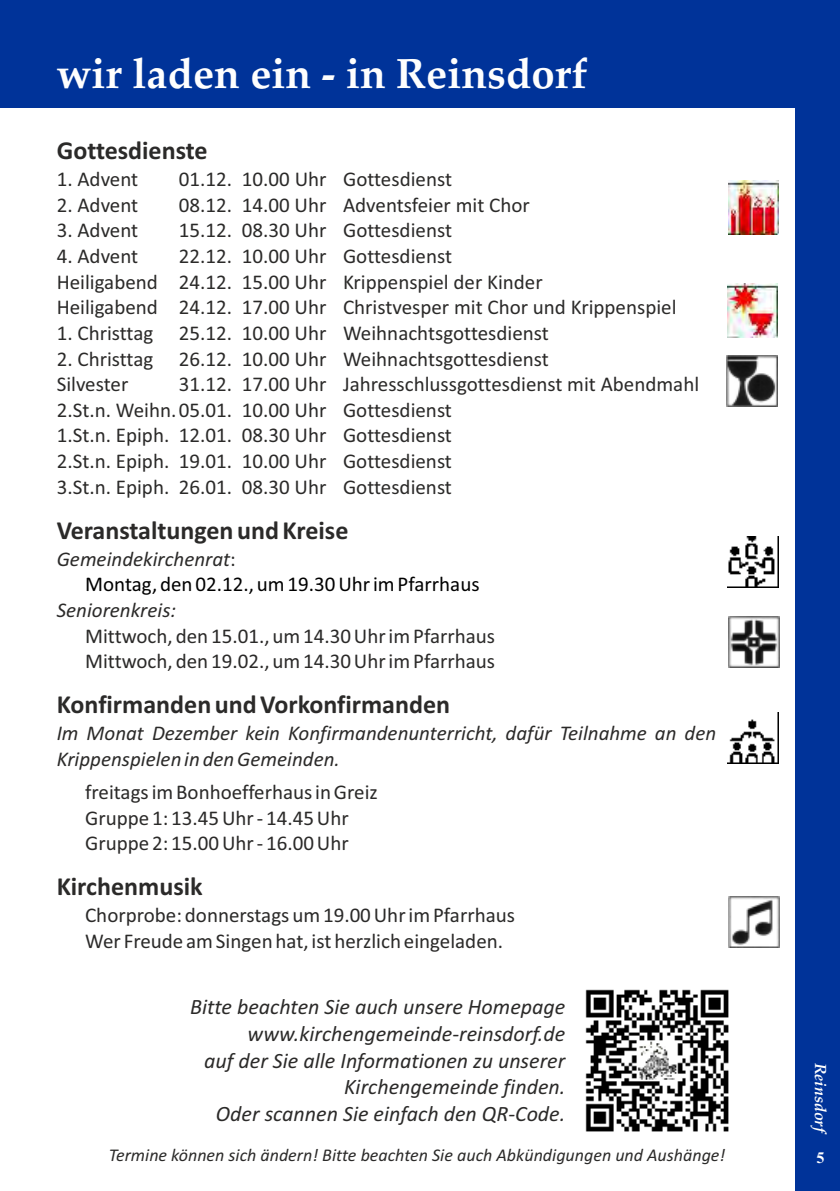
<style>
.page{position:relative;width:840px;height:1191px;background:#fff}
.page>*{position:absolute;margin:0;border:0;box-sizing:border-box;transform-origin:0 0}
.t1{font:700 42px "Palatino Linotype";color:#fefefe}
.t2{font:700 26px "Calibri";color:#2b2a29}
.t3{font:italic 22px/26.8px "Calibri";color:#2b2a29;text-align:right}
.t4{font:21px/25.6px "Calibri";color:#2b2a29}
.t5{font:italic 21px/25.6px "Calibri";color:#2b2a29}
.t6{font:21px/25.6px "Calibri";color:#000}
.t7{font:italic 18px "Calibri";color:#2b2a29}
.t8{font:italic 700 16px "Palatino Linotype";color:#fefefe}
.t9{font:700 16px "Times New Roman";color:#fff}
.s1{font-style:italic;color:#2b2a29}
.s2{color:#2b2a29}
</style>
<div class="page">
<div style="left:794px;top:0;width:45px;height:1191px;background:#039"></div>
<div style="left:0;top:0;width:839px;height:108px;background:#039"></div>
<img style="left:585px;top:989px;width:144px;height:143px">
<img style="left:728px;top:896px;width:51px;height:51px">
<img style="left:728px;top:616px;width:50px;height:51px">
<img style="left:727px;top:713px;width:51px;height:51px">
<img style="left:727px;top:536px;width:51px;height:51px">
<img style="left:728px;top:181px;width:50px;height:54px">
<img style="left:727px;top:283px;width:50px;height:54px">
<img style="left:726px;top:355px;width:51px;height:51px">
<h1 class="t1" style="left:56px;top:57px;width:532px">wir laden ein - in Reinsdorf</h1>
<p class="t2" style="left:57px;top:139px;width:152px">Gottesdienste</p>
<p class="t4" style="left:57px;top:168px;width:83px">1. Advent</p>
<p class="t4" style="left:179px;top:168px;width:274px">01.12. 10.00 Uhr Gottesdienst</p>
<p class="t4" style="left:57px;top:194px;width:83px">2. Advent</p>
<p class="t4" style="left:179px;top:194px;width:352px">08.12. 14.00 Uhr Adventsfeier mit Chor</p>
<p class="t4" style="left:57px;top:219px;width:83px">3. Advent</p>
<p class="t4" style="left:179px;top:219px;width:274px">15.12. 08.30 Uhr Gottesdienst</p>
<p class="t4" style="left:57px;top:245px;width:83px">4. Advent</p>
<p class="t4" style="left:57px;top:245px;width:621px;text-indent:122px">22.12. 10.00 Uhr Gottesdienst<br>Heiligabend 24.12. 15.00 Uhr Krippenspiel der Kinder<br>Heiligabend 24.12. 17.00 Uhr Christvesper mit Chor und Krippenspiel</p>
<p class="t4" style="left:57px;top:322px;width:493px">1. Christtag 25.12. 10.00 Uhr Weihnachtsgottesdienst</p>
<p class="t4" style="left:57px;top:347px;width:493px">2. Christtag 26.12. 10.00 Uhr Weihnachtsgottesdienst<br>Silvester</p>
<p class="t4" style="left:57px;top:373px;width:643px;text-indent:122px">31.12. 17.00 Uhr Jahresschlussgottesdienst mit Abendmahl 2.St.n. Weihn.05.01. 10.00 Uhr Gottesdienst<br>1.St.n. Epiph. 12.01. 08.30 Uhr Gottesdienst<br>2.St.n. Epiph. 19.01. 10.00 Uhr Gottesdienst<br>3.St.n. Epiph. 26.01. 08.30 Uhr Gottesdienst</p>
<p class="t2" style="left:57px;top:519px;width:293px">Veranstaltungen und Kreise</p>
<p class="t6" style="left:85px;top:548px;width:396px;text-indent:-28px"><span class="s1">Gemeindekirchenrat</span><span class="s2">:<br></span>Montag, den 02.12., um 19.30 Uhr im Pfarrhaus</p>
<p class="t5" style="left:57px;top:599px;width:121px">Seniorenkreis:</p>
<p class="t4" style="left:85px;top:624px;width:411px">Mittwoch, den 15.01., um 14.30 Uhr im Pfarrhaus<br>Mittwoch, den 19.02., um 14.30 Uhr im Pfarrhaus</p>
<p class="t2" style="left:57px;top:694px;width:395px">Konfirmanden und Vorkonfirmanden</p>
<p class="t5" style="left:57px;top:722px;width:660px">Im Monat Dezember kein Konfirmandenunterricht, dafür Teilnahme an den<br>Krippenspielen in den Gemeinden.</p>
<p class="t4" style="left:85px;top:781px;width:294px">freitags im Bonhoefferhaus in Greiz<br>Gruppe 1: 13.45 Uhr - 14.45 Uhr<br>Gruppe 2: 15.00 Uhr - 16.00 Uhr</p>
<p class="t2" style="left:57px;top:876px;width:147px">Kirchenmusik</p>
<p class="t4" style="left:85px;top:904px;width:431px">Chorprobe: donnerstags um 19.00 Uhr im Pfarrhaus<br>Wer Freude am Singen hat, ist herzlich eingeladen.</p>
<p class="t3" style="left:190px;top:995px;width:376px">Bitte beachten Sie auch unsere Homepage www.kirchengemeinde-reinsdorf.de<br>auf der Sie alle Informationen zu unserer Kirchengemeinde finden.<br>Oder scannen Sie einfach den QR-Code.</p>
<p class="t8" style="left:826px;top:1062px;width:71px;rotate:90deg">Reinsdorf</p>
<p class="t7" style="left:109px;top:1147px;width:617px">Termine können sich ändern! Bitte beachten Sie auch Abkündigungen und Aushänge!</p>
<p class="t9" style="left:816px;top:1152px;width:9px">5</p>
</div>
